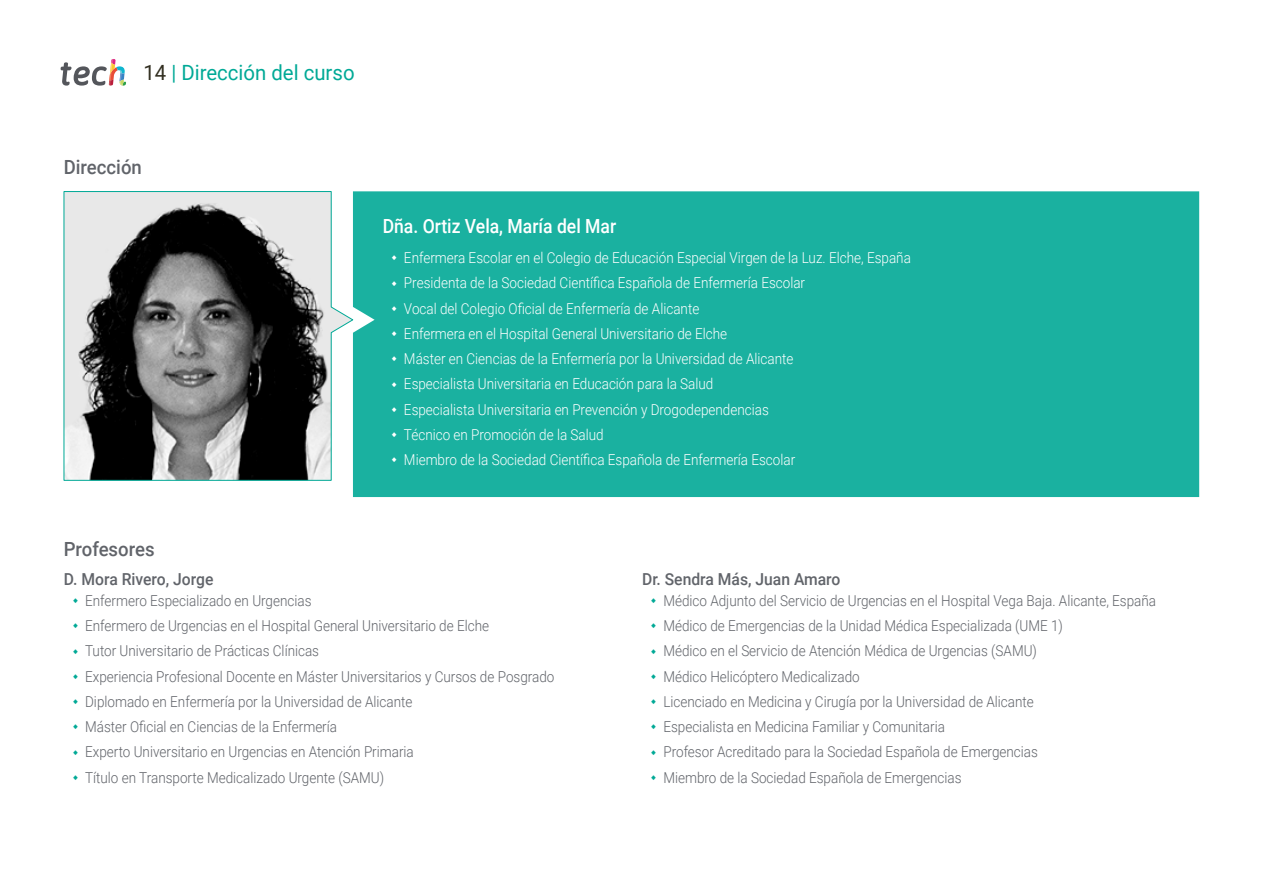
<style>
.page{position:relative;width:1263px;height:893px;background:#fff}
.page>*{position:absolute;margin:0;border:0;box-sizing:border-box;transform-origin:0 0}
.t1{font:21px "Roboto";color:#00a996}
.t2{font:500 19.5px "Roboto";color:#fff;scale:.9 1}
.t3{font:500 19.5px "Roboto";color:#61646a;scale:.95 1}
.t4{font:500 16.5px "Roboto";color:#61646a;scale:.95 1}
.t5{font:300 15px/25.2px "Roboto";color:#61646a;scale:.9 1}
.t6{font:300 15px/25.2px "Roboto";color:#fff;scale:.9 1}
.s1{color:#312e20}
</style>
<div class="page">
<svg style="left:61px;top:59px;width:65px;height:27px"></svg>
<svg style="left:64px;top:191px;width:289px;height:290px;background:#7a7c7c"></svg>
<div style="left:353px;top:191px;width:846px;height:306px;background:#1ab1a0"></div>
<svg style="left:392px;top:255px;width:5px;height:5px"></svg>
<svg style="left:392px;top:281px;width:5px;height:5px"></svg>
<svg style="left:392px;top:306px;width:5px;height:5px"></svg>
<svg style="left:392px;top:331px;width:5px;height:5px"></svg>
<svg style="left:392px;top:356px;width:5px;height:5px"></svg>
<svg style="left:392px;top:382px;width:5px;height:5px"></svg>
<svg style="left:392px;top:407px;width:5px;height:5px"></svg>
<svg style="left:392px;top:432px;width:5px;height:5px"></svg>
<svg style="left:392px;top:457px;width:5px;height:5px"></svg>
<h1 class="t1" style="left:144px;top:57px;width:213px"><span class="s1">14</span> | Dirección del curso</h1>
<h2 class="t3" style="left:64px;top:153px;width:84px">Dirección</h2>
<h2 class="t2" style="left:383px;top:212px;width:261px">Dña. Ortiz Vela, María del Mar</h2>
<p class="t6" style="left:404px;top:244px;width:565px">Enfermera Escolar en el Colegio de Educación Especial Virgen de la Luz. Elche, España Presidenta de la Sociedad Científica Española de Enfermería Escolar<br>Vocal del Colegio Oficial de Enfermería de Alicante<br>Enfermera en el Hospital General Universitario de Elche<br>Máster en Ciencias de la Enfermería por la Universidad de Alicante<br>Especialista Universitaria en Educación para la Salud<br>Especialista Universitaria en Prevención y Drogodependencias<br>Técnico en Promoción de la Salud<br>Miembro de la Sociedad Científica Española de Enfermería Escolar</p>
<h2 class="t3" style="left:64px;top:535px;width:97px">Profesores</h2>
<p class="t4" style="left:64px;top:567px;width:159px">D. Mora Rivero, Jorge</p>
<p class="t5" style="left:85px;top:587px;width:523px">Enfermero Especializado en Urgencias<br>Enfermero de Urgencias en el Hospital General Universitario de Elche<br>Tutor Universitario de Prácticas Clínicas<br>Experiencia Profesional Docente en Máster Universitarios y Cursos de Posgrado Diplomado en Enfermería por la Universidad de Alicante<br>Máster Oficial en Ciencias de la Enfermería<br>Experto Universitario en Urgencias en Atención Primaria<br>Título en Transporte Medicalizado Urgente (SAMU)</p>
<p class="t4" style="left:642px;top:567px;width:210px">Dr. Sendra Más, Juan Amaro</p>
<p class="t5" style="left:663px;top:587px;width:549px">Médico Adjunto del Servicio de Urgencias en el Hospital Vega Baja. Alicante, España Médico de Emergencias de la Unidad Médica Especializada (UME 1)<br>Médico en el Servicio de Atención Médica de Urgencias (SAMU)<br>Médico Helicóptero Medicalizado<br>Licenciado en Medicina y Cirugía por la Universidad de Alicante<br>Especialista en Medicina Familiar y Comunitaria<br>Profesor Acreditado para la Sociedad Española de Emergencias<br>Miembro de la Sociedad Española de Emergencias</p>
</div>
